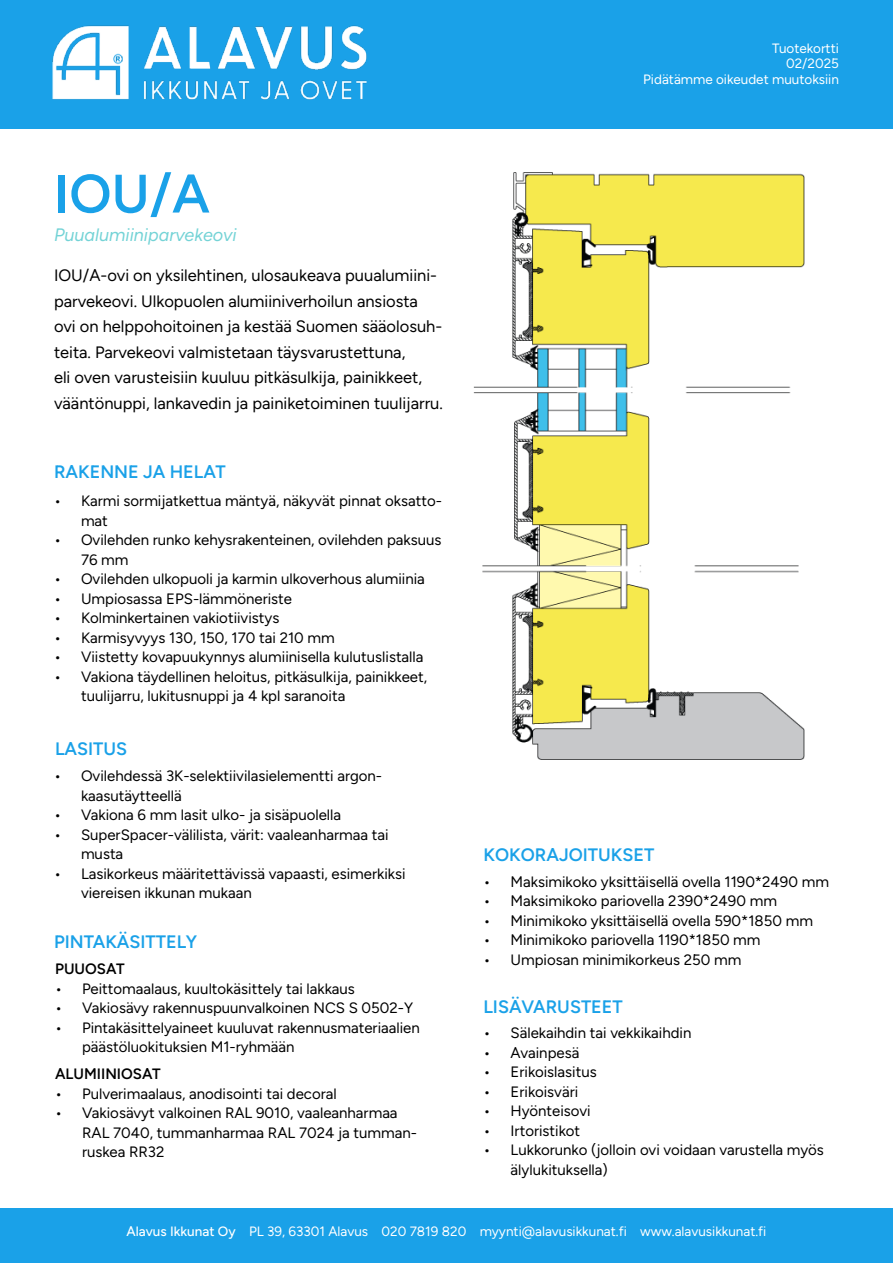
<style>
.page{position:relative;width:893px;height:1263px;background:#fff}
.page>*{position:absolute;margin:0;border:0;box-sizing:border-box;transform-origin:0 0}
.t1{font:600 54px "Figtree";color:#1aa1e8}
.t2{font:600 18px "Figtree";color:#1aa1e8}
.t3{font:italic 18px "Figtree";color:#74d3d6}
.t4{font:16.5px/25.5px "Figtree";color:#000}
.t5{font:15px/19.5px "Figtree";color:#000}
.t6{font:600 15px "Figtree";color:#000}
.t7{font:13.5px/15.6px "Figtree";color:#fff;text-align:right}
.s1{font-weight:500}
</style>
<div class="page">
<div style="left:0;top:0;width:893px;height:128px;background:#1aa1e8"></div>
<div style="left:0;top:1208px;width:893px;height:55px;background:#1aa1e8"></div>
<img style="left:52px;top:25px;width:315px;height:75px">
<img style="left:473px;top:172px;width:331px;height:587px">
<h1 class="t1" style="left:54px;top:162px;width:157px">IOU/A</h1>
<p class="t3" style="left:54px;top:225px;width:184px">Puualumiiniparvekeovi</p>
<p class="t4" style="left:54px;top:263px;width:390px">IOU/A-ovi on yksilehtinen, ulosaukeava puualumiini&shy;parvekeovi. Ulkopuolen alumiiniverhoilun ansiosta ovi on helppohoitoinen ja kestää Suomen sääolosuh&shy;teita. Parvekeovi valmistetaan täysvarustettuna,<br>eli oven varusteisiin kuuluu pitkäsulkija, painikkeet, vääntönuppi, lankavedin ja painiketoiminen tuulijarru.</p>
<p class="t2" style="left:54px;top:461px;width:173px">RAKENNE JA HELAT</p>
<p class="t5" style="left:81px;top:491px;width:363px;text-indent:-27px">• Karmi sormijatkettua mäntyä, näkyvät pinnat oksatto&shy;mat</p>
<p class="t5" style="left:81px;top:530px;width:362px;text-indent:-27px">• Ovilehden runko kehysrakenteinen, ovilehden paksuus<br>76 mm</p>
<p class="t5" style="left:54px;top:569px;width:372px">• Ovilehden ulkopuoli ja karmin ulkoverhous alumiinia</p>
<p class="t5" style="left:54px;top:589px;width:240px">• Umpiosassa EPS-lämmöneriste</p>
<p class="t5" style="left:54px;top:608px;width:227px">• Kolminkertainen vakiotiivistys</p>
<p class="t5" style="left:54px;top:628px;width:282px">• Karmisyvyys 130, 150, 170 tai 210 mm</p>
<p class="t5" style="left:54px;top:647px;width:371px">• Viistetty kovapuukynnys alumiinisella kulutuslistalla</p>
<p class="t5" style="left:81px;top:667px;width:348px;text-indent:-27px">• Vakiona täydellinen heloitus, pitkäsulkija, painikkeet, tuulijarru, lukitusnuppi ja 4 kpl saranoita</p>
<p class="t2" style="left:55px;top:738px;width:74px">LASITUS</p>
<p class="t5" style="left:81px;top:766px;width:303px;text-indent:-27px">• Ovilehdessä 3K-selektiivilasielementti argon&shy;kaasutäytteellä</p>
<p class="t5" style="left:54px;top:805px;width:289px">• Vakiona 6 mm lasit ulko- ja sisäpuolella</p>
<p class="t5" style="left:81px;top:825px;width:309px;text-indent:-27px">• SuperSpacer-välilista, värit: vaaleanharmaa tai musta</p>
<p class="t5" style="left:81px;top:864px;width:326px;text-indent:-27px">• Lasikorkeus määritettävissä vapaasti, esimerkiksi viereisen ikkunan mukaan</p>
<p class="t2" style="left:54px;top:931px;width:145px">PINTAKÄSITTELY</p>
<p class="t6" style="left:55px;top:960px;width:71px">PUUOSAT</p>
<p class="t5" style="left:55px;top:979px;width:301px">• Peittomaalaus, kuultokäsittely tai lakkaus</p>
<p class="t5" style="left:55px;top:998px;width:360px">• Vakiosävy rakennuspuunvalkoinen NCS S 0502-Y</p>
<p class="t5" style="left:82px;top:1018px;width:339px;text-indent:-27px">• Pintakäsittelyaineet kuuluvat rakennusmateriaalien päästöluokituksien M1-ryhmään</p>
<p class="t6" style="left:55px;top:1065px;width:107px">ALUMIINIOSAT</p>
<p class="t5" style="left:55px;top:1084px;width:283px">• Pulverimaalaus, anodisointi tai decoral</p>
<p class="t5" style="left:82px;top:1103px;width:336px;text-indent:-27px">• Vakiosävyt valkoinen RAL 9010, vaaleanharmaa<br>RAL 7040, tummanharmaa RAL 7024 ja tumman&shy;ruskea RR32</p>
<p class="t7" style="left:643px;top:40px;width:197px">Tuotekortti<br>02/2025<br>Pidätämme oikeudet muutoksiin</p>
<p class="t2" style="left:484px;top:844px;width:172px">KOKORAJOITUKSET</p>
<p class="t5" style="left:483px;top:872px;width:347px">• Maksimikoko yksittäisellä ovella 1190*2490 mm</p>
<p class="t5" style="left:483px;top:891px;width:295px">• Maksimikoko pariovella 2390*2490 mm</p>
<p class="t5" style="left:483px;top:911px;width:331px">• Minimikoko yksittäisellä ovella 590*1850 mm</p>
<p class="t5" style="left:483px;top:930px;width:279px">• Minimikoko pariovella 1190*1850 mm</p>
<p class="t5" style="left:483px;top:950px;width:259px">• Umpiosan minimikorkeus 250 mm</p>
<p class="t2" style="left:483px;top:996px;width:141px">LISÄVARUSTEET</p>
<p class="t5" style="left:484px;top:1023px;width:209px">• Sälekaihdin tai vekkikaihdin</p>
<p class="t5" style="left:484px;top:1043px;width:97px">• Avainpesä</p>
<p class="t5" style="left:484px;top:1062px;width:115px">• Erikoislasitus</p>
<p class="t5" style="left:484px;top:1082px;width:96px">• Erikoisväri</p>
<p class="t5" style="left:484px;top:1101px;width:109px">• Hyönteisovi</p>
<p class="t5" style="left:484px;top:1121px;width:98px">• Irtoristikot</p>
<p class="t5" style="left:511px;top:1140px;width:315px;text-indent:-27px">• Lukkorunko (jolloin ovi voidaan varustella myös älylukituksella)</p>
<p class="t7" style="left:127px;top:1223px;width:641px"><span class="s1">Alavus Ikkunat Oy</span> PL 39, 63301 Alavus 020 7819 820 myynti@alavusikkunat.fi www.alavusikkunat.fi</p>
</div>
